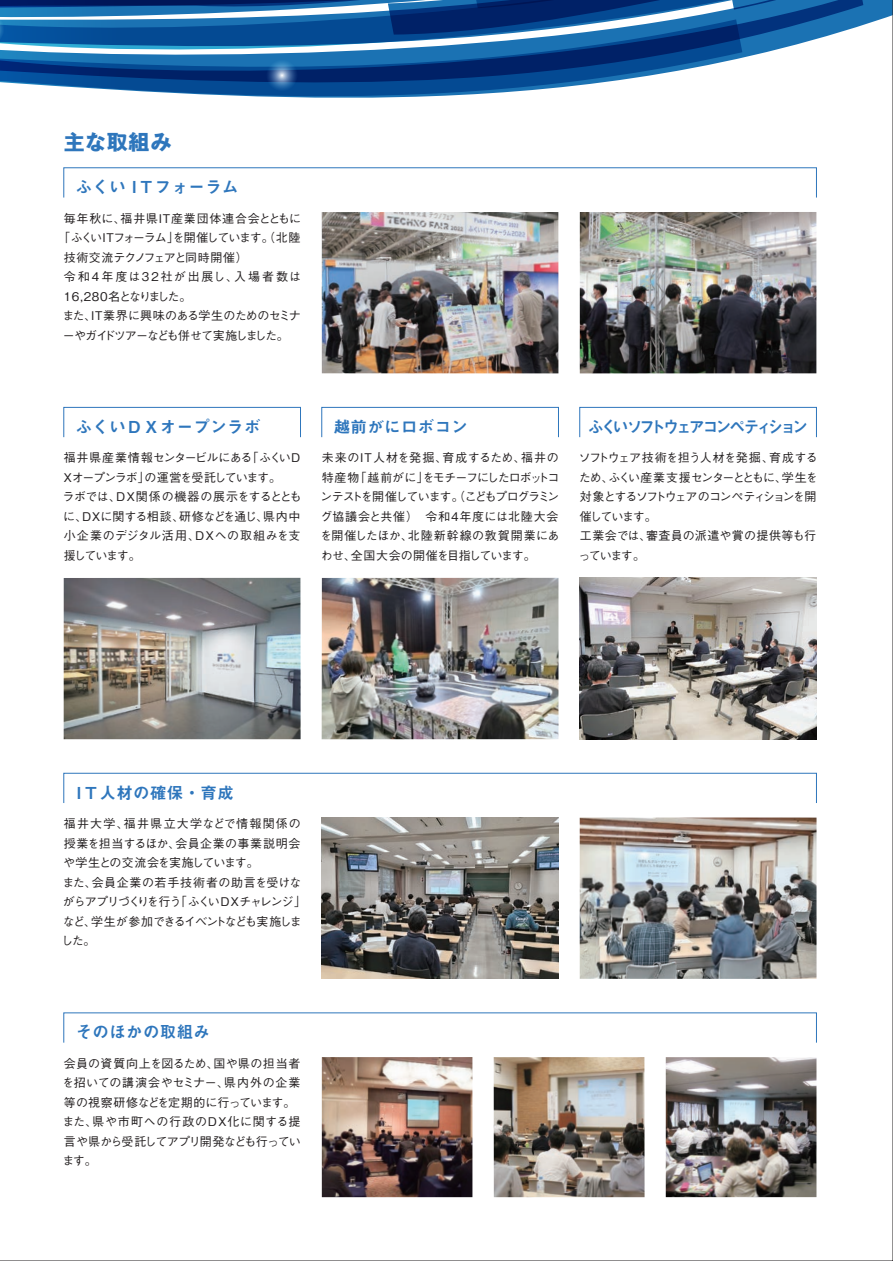
<style>
.page{position:relative;width:893px;height:1261px;background:#fff}
.page>*{position:absolute;margin:0;border:0;box-sizing:border-box;transform-origin:0 0}
.t1{font:700 21px "Gothic MB101 Pr 6 N";letter-spacing:.03em;color:#2e76bc}
.t2{font:16.5px "Midashi Go Pr 6 N MB31";letter-spacing:.02em;color:#2e76bc}
.t3{font:16.5px "Midashi Go Pr 6 N MB31";letter-spacing:-.185em;color:#2e76bc;scale:.95 1}
.t4{font:500 12px/19.5px "Gothic BBB Pr 6 N";letter-spacing:-.045em;color:#231f20}
.t5{font:500 12px/19.5px "Gothic BBB Pr 6 N";letter-spacing:-.025em;color:#231f20}
.t6{font:500 12px/19.5px "Gothic BBB Pr 6 N";color:#231f20}
.t7{font:500 12px/19.5px "Gothic BBB Pr 6 N";letter-spacing:-.07em;color:#231f20}
.t8{font:500 12px "Gothic BBB Pr 6 N";letter-spacing:-.1em;color:#231f20}
.t9{font:500 12px "Gothic BBB Pr 6 N";letter-spacing:-.125em;color:#231f20}
.t10{font:500 12px "Gothic BBB Pr 6 N";letter-spacing:.065em;color:#231f20}
.t11{font:500 12px "Gothic BBB Pr 6 N";letter-spacing:.1em;color:#231f20}
</style>
<div class="page">
<img style="left:0;top:0;width:893px;height:1261px">
<h1 class="t1" style="left:64px;top:124px;width:109px">主な取組み</h1>
<h2 class="t2" style="left:76px;top:174px;width:165px">ふくいＩＴフォーラム</h2>
<p class="t10" style="left:64px;top:208px;width:239px">毎年秋に、福井県ＩＴ産業団体連合会とともに</p>
<p class="t9" style="left:58px;top:228px;width:244px">「ふくいＩＴフォーラム」を開催しています。（北陸</p>
<p class="t4" style="left:64px;top:247px;width:185px">技術交流テクノフェアと同時開催）</p>
<p class="t11" style="left:64px;top:267px;width:239px">令和４年度は３２社が出展し、入場者数は</p>
<p class="t8" style="left:64px;top:286px;width:129px">16,280名となりました。</p>
<p class="t4" style="left:62px;top:305px;width:240px">また、ＩＴ業界に興味のある学生のためのセミナ</p>
<p class="t8" style="left:63px;top:325px;width:227px">ーやガイドツアーなども併せて実施しました。</p>
<h2 class="t2" style="left:76px;top:413px;width:186px">ふくいＤＸオープンラボ</h2>
<p class="t4" style="left:62px;top:447px;width:242px">福井県産業情報センタービルにある「ふくいＤ<br>Ｘオープンラボ」の運営を受託しています。<br>ラボでは、ＤＸ関係の機器の展示をするとともに、ＤＸに関する相談、研修などを通じ、県内中小企業のデジタル活用、ＤＸへの取組みを支援しています。</p>
<h2 class="t2" style="left:334px;top:413px;width:136px">越前がにロボコン</h2>
<p class="t4" style="left:320px;top:447px;width:241px;text-align:justify">未来のＩＴ人材を発掘、育成するため、福井の特産物「越前がに」をモチーフにしたロボットコンテストを開催しています。（こどもプログラミング協議会と共催）　令和4年度には北陸大会を開催したほか、北陸新幹線の敦賀開業にあわせ、全国大会の開催を目指しています。</p>
<h2 class="t3" style="left:588px;top:413px;width:233px">ふくいソフトウェアコンペティション</h2>
<p class="t7" style="left:578px;top:447px;width:241px">ソフトウェア技術を担う人材を発掘、育成するため、ふくい産業支援センターとともに、学生を対象とするソフトウェアのコンペティションを開催しています。<br>工業会では、審査員の派遣や賞の提供等も行っています。</p>
<h2 class="t2" style="left:71px;top:779px;width:165px">ＩＴ人材の確保・育成</h2>
<p class="t5" style="left:61px;top:813px;width:246px">福井大学、福井県立大学などで情報関係の授業を担当するほか、会員企業の事業説明会や学生との交流会を実施しています。<br>また、会員企業の若手技術者の助言を受けながらアプリづくりを行う「ふくいＤＸチャレンジ」など、学生が参加できるイベントなども実施しました。</p>
<h2 class="t2" style="left:76px;top:1018px;width:136px">そのほかの取組み</h2>
<p class="t6" style="left:62px;top:1052px;width:240px">会員の資質向上を図るため、国や県の担当者を招いての講演会やセミナー、県内外の企業等の視察研修などを定期的に行っています。また、県や市町への行政のＤＸ化に関する提言や県から受託してアプリ開発なども行っています。</p>
</div>
